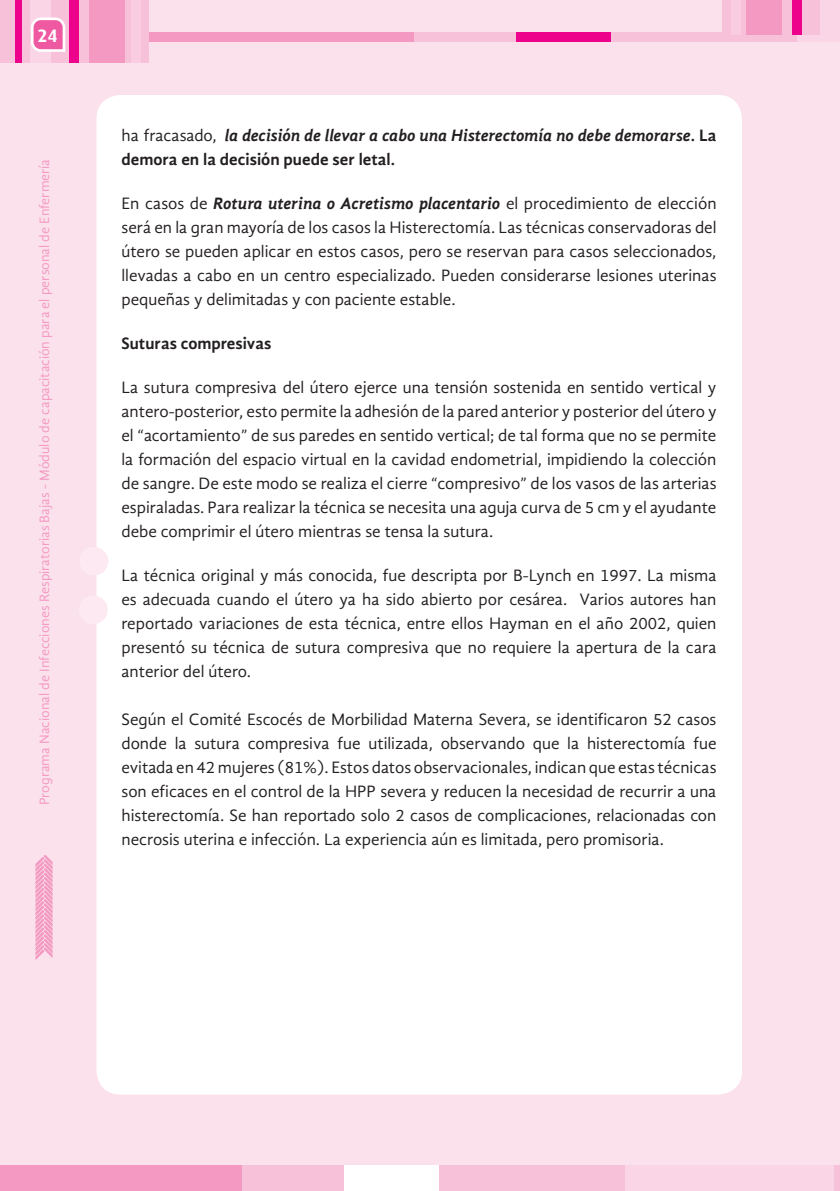
<style>
.page{position:relative;width:840px;height:1191px;background:#fff}
.page>*{position:absolute;margin:0;border:0;box-sizing:border-box;transform-origin:0 0}
.t1{font:700 18px "Dax";color:#fff}
.t2{font:17px/24px "Gandhi Sans";color:#231f20;text-align:justify}
.t3{font:italic 700 17px/24px "Gandhi Sans";letter-spacing:-.005em;color:#231f20}
.t4{font:700 17px "Gandhi Sans";color:#231f20}
.t5{font:14px "Gandhi Sans";color:#f499c2}
.s1{font-weight:400;font-style:normal}
.s2{font-style:normal}
.s3{font-weight:700;font-style:italic}
</style>
<div class="page">
<div style="left:0;top:0;width:839px;height:1191px;background:#fbe1ec"></div>
<div style="left:0;top:1165px;width:839px;height:26px;background:#f7c1d9"></div>
<div style="left:0;top:1165px;width:241px;height:26px;background:#f499c2"></div>
<div style="left:344px;top:1165px;width:94px;height:26px;background:#fff"></div>
<div style="left:625px;top:1165px;width:208px;height:26px;background:#fad5e5"></div>
<div style="left:0;top:32px;width:839px;height:10px;background:#f7c1d9"></div>
<div style="left:55px;top:32px;width:358px;height:10px;background:#f499c2"></div>
<div style="left:516px;top:32px;width:94px;height:10px;background:#ed028c"></div>
<div style="left:796px;top:32px;width:43px;height:10px;background:#fad5e5"></div>
<div style="left:0;top:0;width:148px;height:62px;background:#f7c1d9"></div>
<div style="left:89px;top:0;width:36px;height:62px;background:#f499c2"></div>
<div style="left:69px;top:0;width:10px;height:62px;background:#ed028c"></div>
<div style="left:30px;top:0;width:21px;height:62px;background:#fad5e5"></div>
<div style="left:16px;top:0;width:6px;height:62px;background:#ed028c"></div>
<div style="left:131px;top:0;width:9px;height:62px;background:#f9ccdf"></div>
<div style="left:722px;top:0;width:117px;height:34px;background:#f7c1d9"></div>
<div style="left:746px;top:0;width:35px;height:34px;background:#f499c2"></div>
<div style="left:792px;top:0;width:9px;height:34px;background:#ed028c"></div>
<div style="left:819px;top:0;width:20px;height:34px;background:#fad5e5"></div>
<div style="left:730px;top:0;width:10px;height:34px;background:#f9ccdf"></div>
<svg style="left:31px;top:17px;width:35px;height:35px"></svg>
<svg style="left:35px;top:855px;width:18px;height:105px;background:#f5b0cf"></svg>
<div style="left:96px;top:95px;width:645px;height:999px;background:#fff;border-radius:24px"></div>
<div style="left:79px;top:547px;width:29px;height:28px;background:#fce9f1;border-radius:50%"></div>
<div style="left:79px;top:595px;width:29px;height:29px;background:#fce9f1;border-radius:50%"></div>
<p class="t1" style="left:37px;top:25px;width:22px">24</p>
<p class="t5" style="left:36px;top:805px;width:648px;rotate:-90deg">Programa Nacional de Infecciones Respiratorias Bajas - Módulo de capacitación para el personal de Enfermería</p>
<p class="t3" style="left:121px;top:123px;width:596px"><span class="s1">ha fracasado,</span> la decisión de llevar a cabo una Histerectomía no debe demorarse<span class="s2">. La demora en la decisión puede ser letal.</span></p>
<p class="t2" style="left:121px;top:191px;width:596px">En casos de <span class="s3">Rotura uterina o Acretismo placentario</span> el procedimiento de elección será en la gran mayoría de los casos la Histerectomía. Las técnicas conservadoras del útero se pueden aplicar en estos casos, pero se reservan para casos seleccionados, llevadas a cabo en un centro especializado. Pueden considerarse lesiones uterinas pequeñas y delimitadas y con paciente estable.</p>
<p class="t4" style="left:121px;top:333px;width:151px">Suturas compresivas</p>
<p class="t2" style="left:121px;top:375px;width:596px">La sutura compresiva del útero ejerce una tensión sostenida en sentido vertical y antero-posterior, esto permite la adhesión de la pared anterior y posterior del útero y el “acortamiento” de sus paredes en sentido vertical; de tal forma que no se permite la formación del espacio virtual en la cavidad endometrial, impidiendo la colección de sangre. De este modo se realiza el cierre “compresivo” de los vasos de las arterias espiraladas. Para realizar la técnica se necesita una aguja curva de 5 cm y el ayudante debe comprimir el útero mientras se tensa la sutura.</p>
<p class="t2" style="left:121px;top:563px;width:596px">La técnica original y más conocida, fue descripta por B-Lynch en 1997. La misma es adecuada cuando el útero ya ha sido abierto por cesárea. Varios autores han reportado variaciones de esta técnica, entre ellos Hayman en el año 2002, quien presentó su técnica de sutura compresiva que no requiere la apertura de la cara anterior del útero.</p>
<p class="t2" style="left:121px;top:707px;width:596px">Según el Comité Escocés de Morbilidad Materna Severa, se identificaron 52 casos donde la sutura compresiva fue utilizada, observando que la histerectomía fue evitada en 42 mujeres (81%). Estos datos observacionales, indican que estas técnicas son eficaces en el control de la HPP severa y reducen la necesidad de recurrir a una histerectomía. Se han reportado solo 2 casos de complicaciones, relacionadas con necrosis uterina e infección. La experiencia aún es limitada, pero promisoria.</p>
</div>
